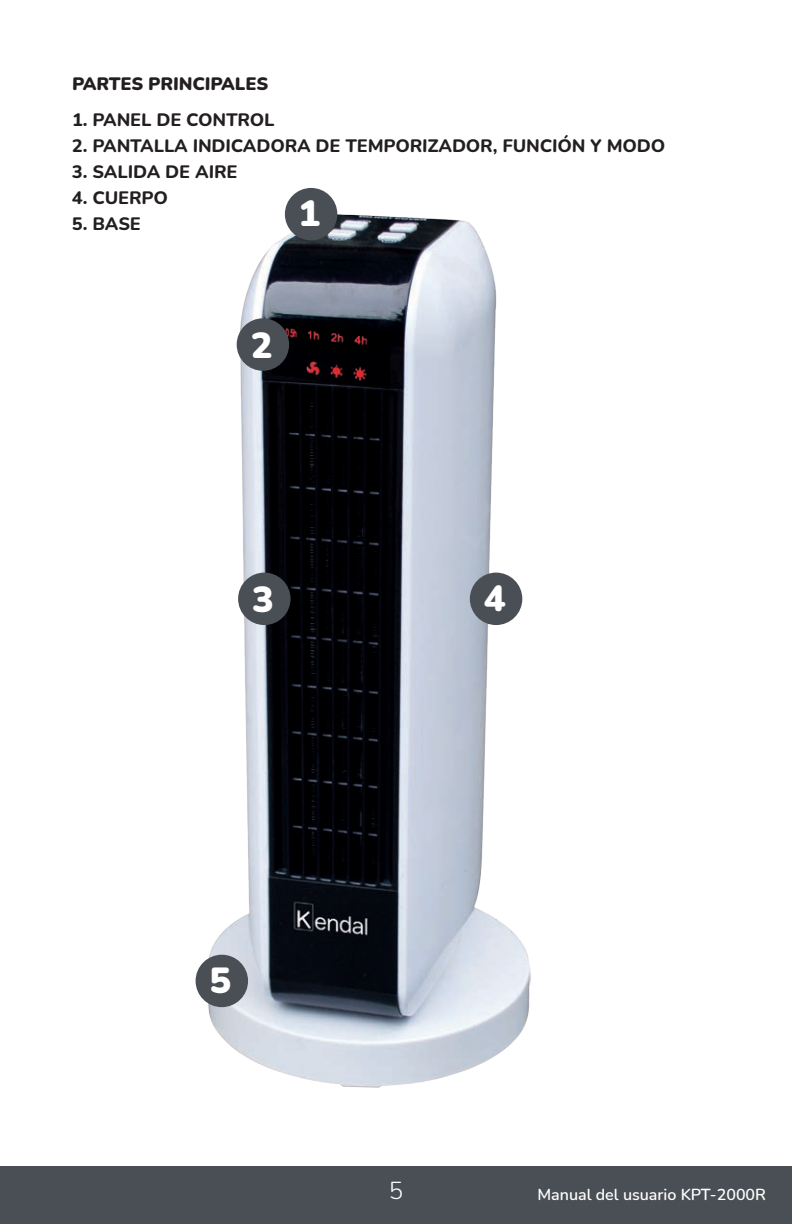
<style>
.page{position:relative;width:792px;height:1224px;background:#fff}
.page>*{position:absolute;margin:0;border:0;box-sizing:border-box;transform-origin:0 0}
.t1{font:900 36.2px "Nunito";color:#fff}
.t2{font:300 24px "Nunito";color:#fff}
.t3{font:800 18px "Nunito";color:#231f20}
.t4{font:900 18px "Nunito";color:#231f20}
.t5{font:600 16px "Nunito";color:#fff}
</style>
<div class="page">
<div style="left:0;top:1166px;width:792px;height:58px;background:#4a4f55"></div>
<img style="left:209px;top:213px;width:322px;height:874px">
<div style="left:237px;top:318px;width:52px;height:53px;background:#4a4f55;border-radius:50%"></div>
<div style="left:470px;top:573px;width:52px;height:52px;background:#4a4f55;border-radius:50%"></div>
<div style="left:196px;top:955px;width:52px;height:52px;background:#4a4f55;border-radius:50%"></div>
<div style="left:285px;top:188px;width:52px;height:52px;background:#4a4f55;border-radius:50%"></div>
<div style="left:238px;top:573px;width:53px;height:52px;background:#4a4f55;border-radius:50%"></div>
<p class="t4" style="left:72px;top:71px;width:198px">PARTES PRINCIPALES</p>
<p class="t3" style="left:72px;top:107px;width:204px">1. PANEL DE CONTROL</p>
<p class="t3" style="left:72px;top:133px;width:595px">2. PANTALLA INDICADORA DE TEMPORIZADOR, FUNCIÓN Y MODO</p>
<p class="t3" style="left:72px;top:159px;width:167px">3. SALIDA DE AIRE</p>
<p class="t3" style="left:72px;top:185px;width:98px">4. CUERPO</p>
<p class="t3" style="left:72px;top:211px;width:71px">5. BASE</p>
<p class="t1" style="left:299px;top:187px;width:23px">1</p>
<p class="t1" style="left:251px;top:320px;width:23px">2</p>
<p class="t1" style="left:252px;top:573px;width:23px">3</p>
<p class="t1" style="left:484px;top:573px;width:23px">4</p>
<p class="t1" style="left:210px;top:955px;width:23px">5</p>
<h2 class="t2" style="left:389px;top:1174px;width:16px">5</h2>
<p class="t5" style="left:537px;top:1183px;width:230px">Manual del usuario KPT-2000R</p>
</div>
